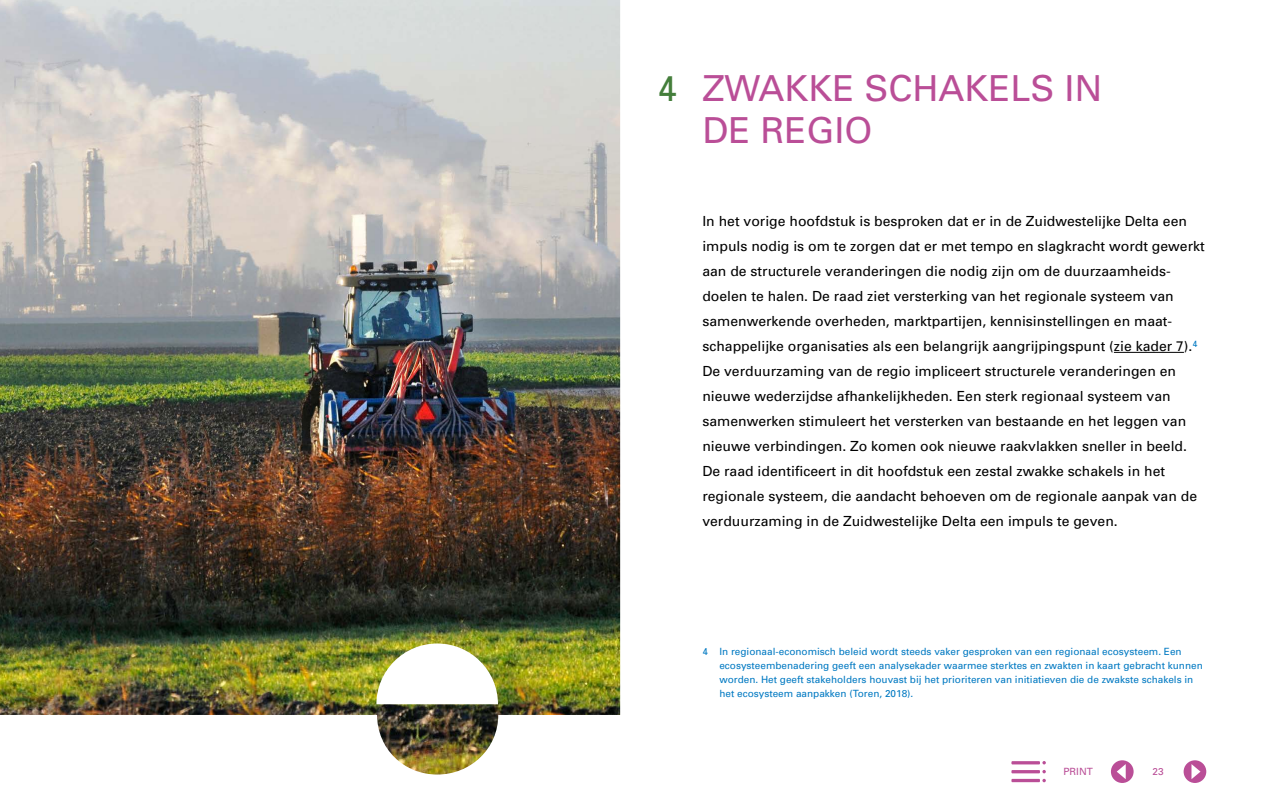
<style>
.page{position:relative;width:1280px;height:800px;background:#fff}
.page>*{position:absolute;margin:0;border:0;box-sizing:border-box;transform-origin:0 0}
.t1{font:36px/42px "Univers";color:#ba4e97}
.t2{font:14px/25px "Univers";color:#000}
.t3{font:10px/14px "Univers";color:#0079c2}
.t4{font:10px "Univers 7";color:#ba4e97}
.t5{font:10px "Univers";color:#ba4e97}
.s1{color:#447e3b}
</style>
<div class="page">
<svg style="left:1184px;top:760px;width:22px;height:23px"></svg>
<svg style="left:1111px;top:760px;width:23px;height:23px"></svg>
<svg style="left:1042px;top:779px;width:4px;height:3px"></svg>
<hr style="left:1011px;top:779px;width:29px;height:3px;background:#ba4e97">
<hr style="left:1011px;top:770px;width:29px;height:3px;background:#ba4e97">
<svg style="left:1042px;top:770px;width:4px;height:3px"></svg>
<hr style="left:1011px;top:761px;width:29px;height:3px;background:#ba4e97">
<svg style="left:1042px;top:761px;width:4px;height:3px"></svg>
<hr style="left:1114px;top:352px;width:70px;height:1px;background:#000">
<img style="left:0;top:0;width:620px;height:775px">
<h1 class="t1" style="left:702px;top:67px;width:402px;text-indent:-45px"><span class="s1">4</span> ZWAKKE SCHAKELS IN<br>DE REGIO</h1>
<p class="t2" style="left:702px;top:208px;width:504px">In het vorige hoofdstuk is besproken dat er in de Zuidwestelijke Delta een impuls nodig is om te zorgen dat er met tempo en slagkracht wordt gewerkt aan de structurele veranderingen die nodig zijn om de duurzaamheids&shy;doelen te halen. De raad ziet versterking van het regionale systeem van samenwerkende overheden, marktpartijen, kennisinstellingen en maat&shy;schappelijke organisaties als een belangrijk aangrijpings punt (zie kader 7).<sup>4<br></sup>De verduurzaming van de regio impliceert structurele veranderingen en nieuwe wederzijdse afhankelijkheden. Een sterk regionaal systeem van samenwerken stimuleert het versterken van bestaande en het leggen van nieuwe verbindingen. Zo komen ook nieuwe raakvlakken sneller in beeld.<br>De raad identificeert in dit hoofdstuk een zestal zwakke schakels in het<br>regio nale systeem, die aandacht behoeven om de regionale aanpak van de verduurzaming in de Zuidwestelijke Delta een impuls te geven.</p>
<p class="t3" style="left:719px;top:645px;width:485px;text-indent:-17px">4 In regionaal-economisch beleid wordt steeds vaker gesproken van een regionaal ecosysteem. Een ecosysteembenadering geeft een analysekader waarmee sterktes en zwakten in kaart gebracht kunnen worden. Het geeft stakeholders houvast bij het prioriteren van initiatieven die de zwakste schakels in het ecosysteem aanpakken (Toren, 2018).</p>
<p class="t4" style="left:1063px;top:765px;width:31px">PRINT</p>
<p class="t5" style="left:1153px;top:765px;width:13px">23</p>
</div>
